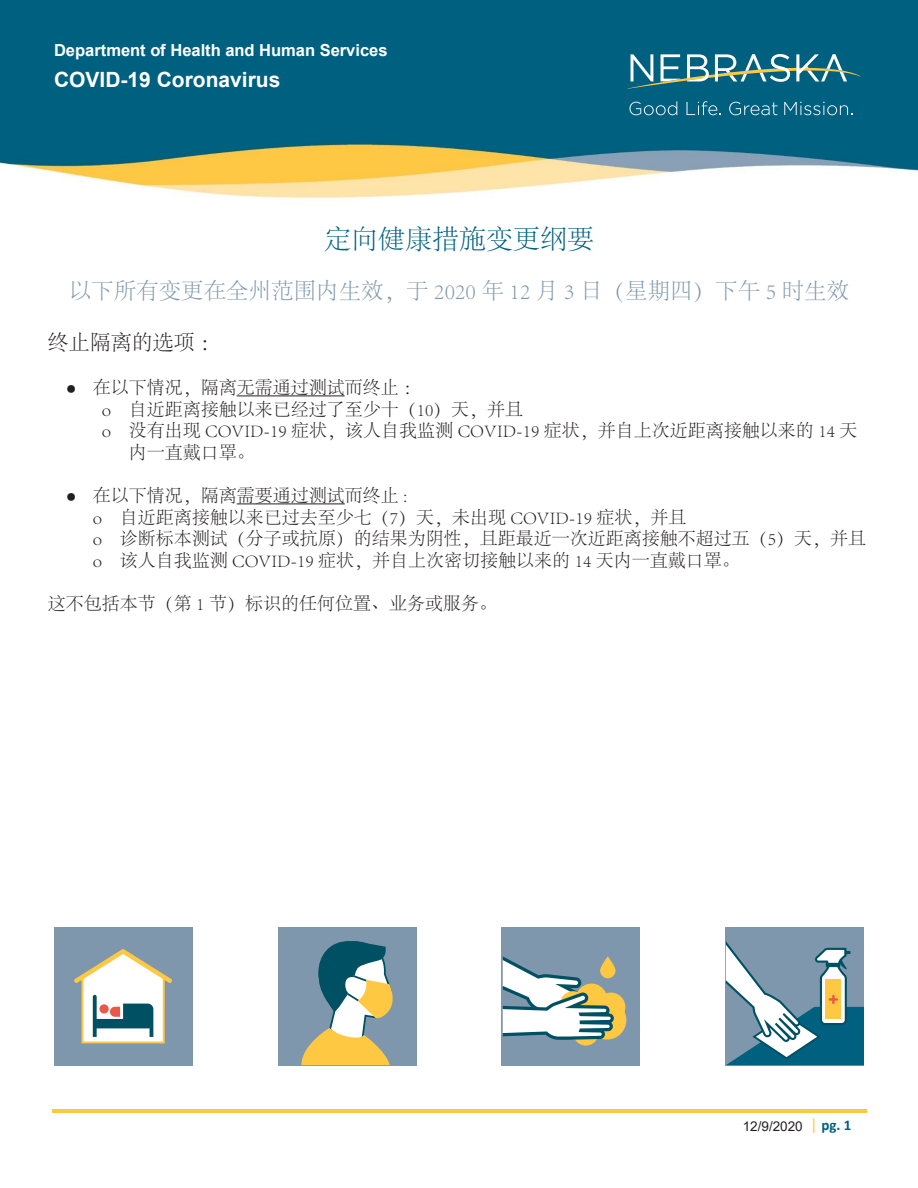
<style>
.page{position:relative;width:918px;height:1188px;background:#fff}
.page>*{position:absolute;margin:0;border:0;box-sizing:border-box;transform-origin:0 0}
.t1{font:300 27px "Adobe Song Std";color:#00607f}
.t2{font:300 22.5px "Adobe Song Std";color:#7f97ac}
.t3{font:700 21px "Arial";color:#fff}
.t4{font:300 21px "Adobe Song Std";color:#231f20}
.t5{font:300 18px/21.6px "Adobe Song Std";color:#231f20}
.t6{font:700 16.5px "Arial";color:#fff}
.t7{font:13.5px "Arial";color:#231f20}
.s1{font-family:"Arial";font-weight:400}
.s2{font-family:"Calibri";font-size:16.5px;color:#ffc843}
.s3{font-family:"Calibri";font-weight:700;font-size:15px;color:#00607f}
</style>
<div class="page">
<img style="left:0;top:0;width:918px;height:199px">
<hr style="left:52px;top:1109px;width:814px;height:3px;background:#ffc843">
<div style="left:620px;top:46px;width:247px;height:84px;background:#00607f"></div>
<svg style="left:628px;top:54px;width:232px;height:35px"></svg>
<svg style="left:629px;top:101px;width:48px;height:14px"></svg>
<svg style="left:687px;top:101px;width:34px;height:14px"></svg>
<svg style="left:729px;top:102px;width:49px;height:13px"></svg>
<svg style="left:784px;top:102px;width:68px;height:13px"></svg>
<div style="left:54px;top:927px;width:138px;height:138px;background:#7f97ac"></div>
<svg style="left:74px;top:949px;width:98px;height:94px"></svg>
<div style="left:278px;top:927px;width:138px;height:138px;background:#7f97ac"></div>
<svg style="left:301px;top:941px;width:92px;height:124px"></svg>
<div style="left:502px;top:927px;width:138px;height:138px;background:#7f97ac"></div>
<svg style="left:503px;top:956px;width:123px;height:90px"></svg>
<svg style="left:600px;top:956px;width:16px;height:22px"></svg>
<div style="left:726px;top:927px;width:138px;height:138px;background:#7f97ac"></div>
<svg style="left:726px;top:941px;width:138px;height:124px"></svg>
<hr style="left:237px;top:395px;width:108px;height:1px;background:#231f20">
<hr style="left:237px;top:503px;width:108px;height:1px;background:#231f20">
<p class="t6" style="left:54px;top:38px;width:335px">Department of Health and Human Services</p>
<p class="t3" style="left:54px;top:65px;width:228px">COVID-19 Coronavirus</p>
<h1 class="t1" style="left:324px;top:225px;width:271px">定向健康措施变更纲要</h1>
<p class="t2" style="left:69px;top:279px;width:782px">以下所有变更在全州范围内生效，于 2020 年 12 月 3 日（星期四）下午 5 时生效</p>
<p class="t4" style="left:48px;top:331px;width:175px">终止隔离的选项：</p>
<p class="t5" style="left:66px;top:377px;width:357px"><span class="s1">●</span> 在以下情况，隔离无需通过测试而终止：</p>
<p class="t5" style="left:102px;top:399px;width:423px">o 自近距离接触以来已经过了至少十（10）天，并且</p>
<p class="t5" style="left:129px;top:421px;width:730px;text-indent:-27px">o 没有出现 COVID-19 症状，该人自我监测 COVID-19 症状，并自上次近距离接触以来的 14 天内一直戴口罩。</p>
<p class="t5" style="left:66px;top:485px;width:343px"><span class="s1">●</span> 在以下情况，隔离需要通过测试而终止 :</p>
<p class="t5" style="left:93px;top:507px;width:595px">o 自近距离接触以来已过去至少七（7）天，未出现 COVID-19 症状，并且</p>
<p class="t5" style="left:93px;top:529px;width:775px">o 诊断标本测试（分子或抗原）的结果为阴性，且距最近一次近距离接触不超过五（5）天，并且</p>
<p class="t5" style="left:93px;top:550px;width:649px">o 该人自我监测 COVID-19 症状，并自上次密切接触以来的 14 天内一直戴口罩。</p>
<p class="t5" style="left:48px;top:593px;width:451px">这不包括本节（第 1 节）标识的任何位置、业务或服务。</p>
<p class="t7" style="left:743px;top:1117px;width:110px">12/9/2020 <span class="s2">|</span> <span class="s3">pg. 1</span></p>
</div>
